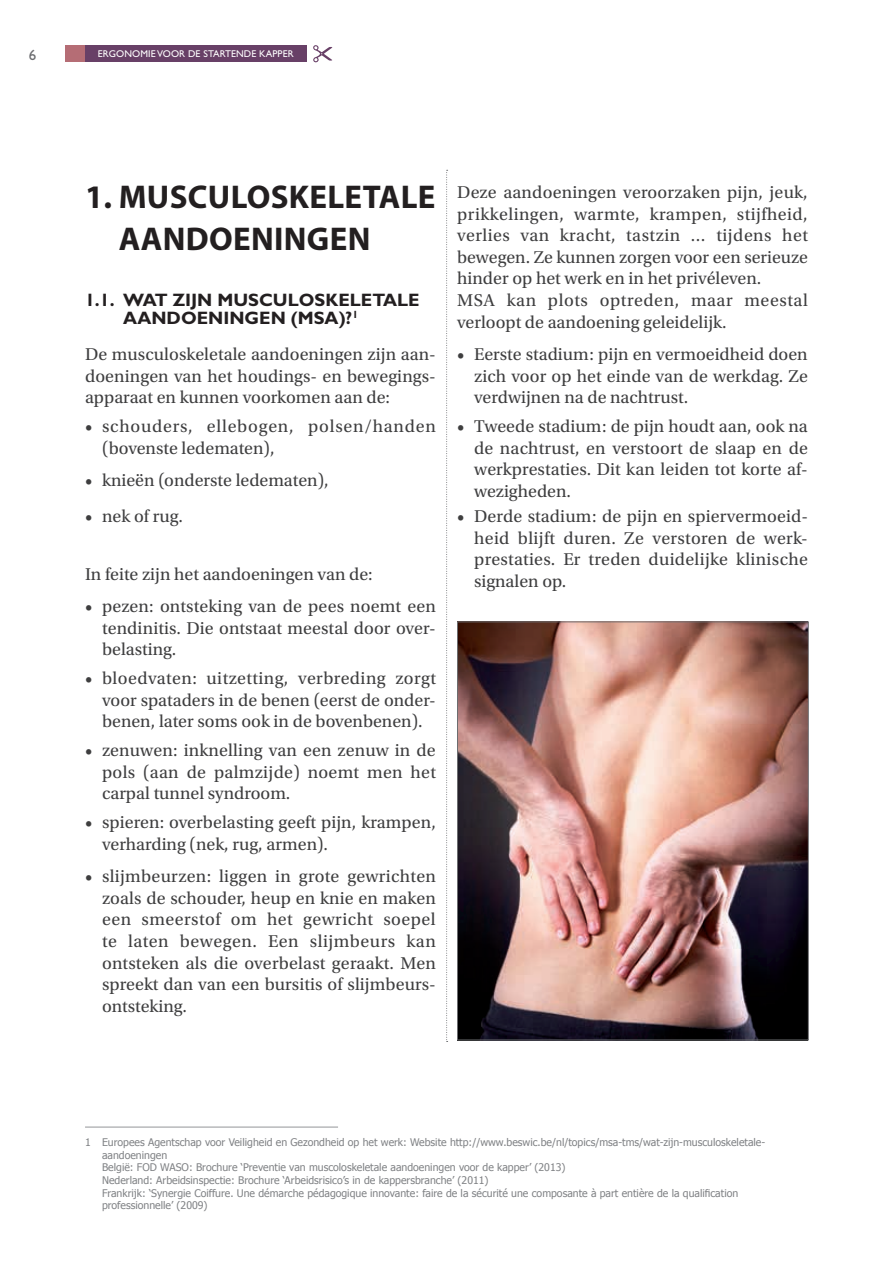
<style>
.page{position:relative;width:893px;height:1263px;background:#fff}
.page>*{position:absolute;margin:0;border:0;box-sizing:border-box;transform-origin:0 0}
.t1{font:700 33px/42px "Myriad Pro";letter-spacing:.01em;color:#231f20}
.t2{font:18px/21.6px "Utopia Std";letter-spacing:.005em;color:#3e3e3f;text-align:justify}
.t3{font:18px/21.6px "Utopia Std";letter-spacing:.045em;color:#3e3e3f}
.t4{font:700 18px/18px "Gill Sans Std";color:#231f20}
.t5{font:15px "Gill Sans Std";color:#6c6d70}
.t6{font:10.5px/12.6px "Tahoma";color:#808285}
.t7{font:9.9px "Gill Sans Std";letter-spacing:.01em;color:#fff}
</style>
<div class="page">
<div style="left:65px;top:45px;width:242px;height:17px;background:#684067"></div>
<svg style="left:313px;top:45px;width:19px;height:17px"></svg>
<div style="left:65px;top:45px;width:20px;height:17px;background:#b56d75"></div>
<img style="left:459px;top:623px;width:348px;height:415px">
<div style="left:457px;top:621px;width:352px;height:419px;border:1px solid #6c6d70"></div>
<hr style="left:85px;top:1127px;width:253px;height:1px;background:#939598">
<svg style="left:446px;top:170px;width:2px;height:872px"></svg>
<p class="t5" style="left:29px;top:47px;width:9px">6</p>
<p class="t7" style="left:98px;top:48px;width:197px">ERGONOMIE VOOR DE STARTENDE KAPPER</p>
<h1 class="t1" style="left:119px;top:174px;width:318px;text-indent:-34px">1. MUSCULOSKELETALE<br>AANDOENINGEN</h1>
<p class="t4" style="left:123px;top:291px;width:298px;text-indent:-38px">1.1. WAT ZIJN MUSCULOSKELETALE<br>AANDOENINGEN (MSA)?<sup>1</sup></p>
<p class="t2" style="left:85px;top:344px;width:352px">De musculoskeletale aandoeningen zijn aan&shy;doeningen van het houdings- en bewegings&shy;apparaat en kunnen voorkomen aan de:</p>
<p class="t3" style="left:102px;top:416px;width:335px;text-indent:-17px">• schouders, ellebogen, polsen/handen (bovenste ledematen),</p>
<p class="t2" style="left:85px;top:470px;width:245px">• knieën (onderste ledematen),</p>
<p class="t2" style="left:85px;top:506px;width:99px">• nek of rug.</p>
<p class="t2" style="left:85px;top:563px;width:289px">In feite zijn het aandoeningen van de:</p>
<p class="t2" style="left:102px;top:596px;width:335px;text-indent:-17px">• pezen: ontsteking van de pees noemt een tendinitis. Die ontstaat meestal door over&shy;belasting.</p>
<p class="t2" style="left:102px;top:668px;width:335px;text-indent:-17px">• bloedvaten: uitzetting, verbreding zorgt voor spataders in de benen (eerst de onder&shy;benen, later soms ook in de bovenbenen).</p>
<p class="t2" style="left:102px;top:740px;width:335px;text-indent:-17px">• zenuwen: inknelling van een zenuw in de pols (aan de palmzijde) noemt men het carpal tunnel syndroom.</p>
<p class="t2" style="left:102px;top:812px;width:335px;text-indent:-17px">• spieren: overbelasting geeft pijn, krampen, verharding (nek, rug, armen).</p>
<p class="t2" style="left:102px;top:866px;width:335px;text-indent:-17px">• slijmbeurzen: liggen in grote gewrichten zoals de schouder, heup en knie en maken een smeerstof om het gewricht soepel te laten bewegen. Een slijmbeurs kan ontsteken als die overbelast geraakt. Men spreekt dan van een bursitis of slijmbeurs&shy;ontsteking.</p>
<p class="t2" style="left:457px;top:182px;width:352px;text-align:left">Deze aandoeningen veroorzaken pijn, jeuk, prikkelingen, warmte, krampen, stijfheid, verlies van kracht, tastzin … tijdens het bewegen. Ze kunnen zorgen voor een serieuze hinder op het werk en in het privéleven.<br>MSA kan plots optreden, maar meestal verloopt de aandoening geleidelijk.</p>
<p class="t2" style="left:474px;top:344px;width:335px;text-indent:-17px">• Eerste stadium: pijn en vermoeidheid doen zich voor op het einde van de werkdag. Ze verdwijnen na de nachtrust.</p>
<p class="t2" style="left:474px;top:416px;width:335px;text-indent:-17px">• Tweede stadium: de pijn houdt aan, ook na de nachtrust, en verstoort de slaap en de werkprestaties. Dit kan leiden tot korte af&shy;wezigheden.</p>
<p class="t2" style="left:474px;top:506px;width:335px;text-indent:-17px">• Derde stadium: de pijn en spiervermoeid&shy;heid blijft duren. Ze verstoren de werk&shy;prestaties. Er treden duidelijke klinische signalen op.</p>
<p class="t6" style="left:102px;top:1136px;width:665px;text-indent:-17px">1 Europees Agentschap voor Veiligheid en Gezondheid op het werk: Website http://www.beswic.be/nl/topics/msa-tms/wat-zijn-musculoskeletale&shy;aandoeningen<br>België: FOD WASO: Brochure ‘Preventie van muscoloskeletale aandoeningen voor de kapper’ (2013)<br>Nederland: Arbeidsinspectie: Brochure ‘Arbeidsrisico’s in de kappersbranche’ (2011)<br>Frankrijk: ‘Synergie Coiffure. Une démarche pédagogique innovante: faire de la sécurité une composante à part entière de la qualification professionnelle’ (2009)</p>
</div>
